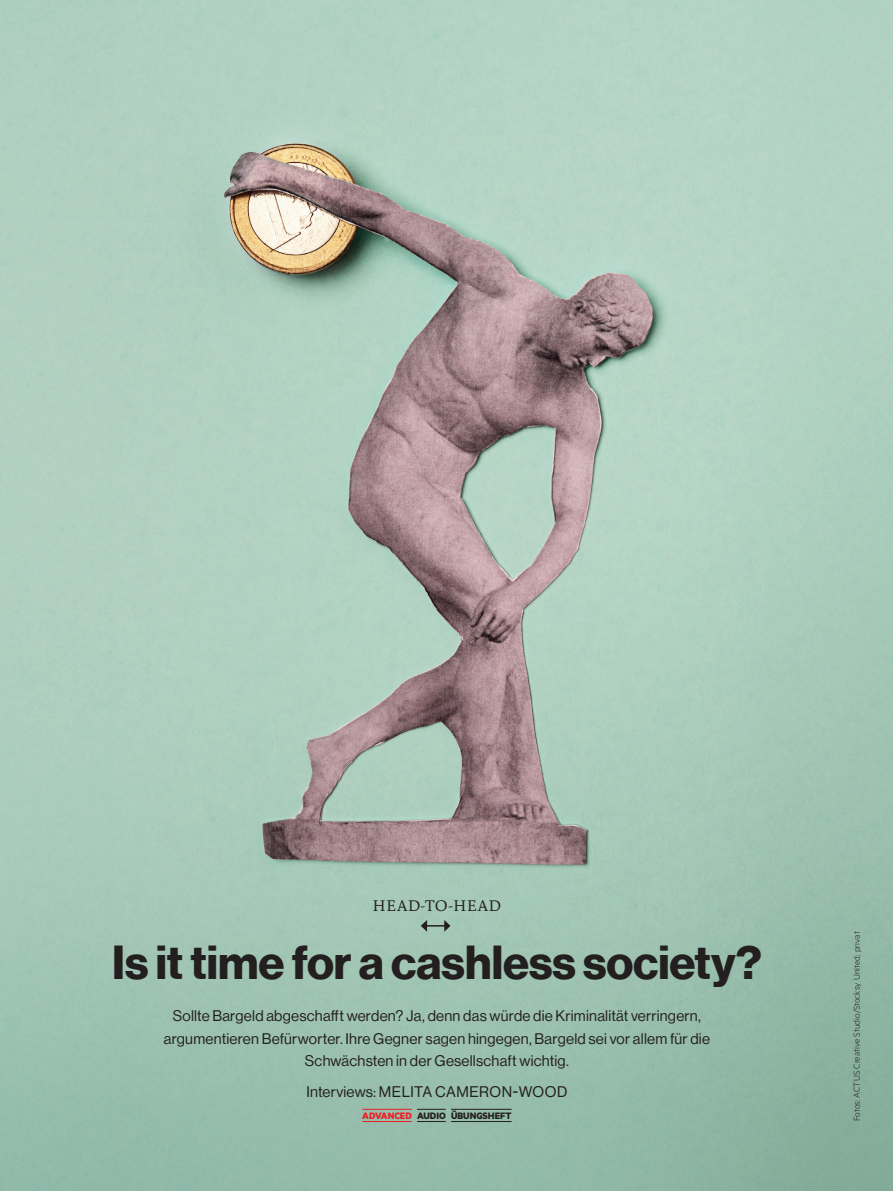
<style>
.page{position:relative;width:893px;height:1191px;background:#fff}
.page>*{position:absolute;margin:0;border:0;box-sizing:border-box;transform-origin:0 0}
.t1{font:46.5px "N Haas Grotesk DS Pro 75 Bd";color:#231f20}
.t2{font:15px/22.5px "N Haas Grotesk DS Pro 55 Rg";letter-spacing:.015em;color:#231f20;text-align:center}
.t3{font:300 15px "Novel Pro";color:#231f20}
.t4{font:700 10.5px "Metric";color:#231f20}
.t5{font:300 9.75px "Metric";color:#231f20}
.s1{color:#ee1d23}
</style>
<div class="page">
<img style="left:0;top:0;width:893px;height:1191px">
<svg style="left:421px;top:920px;width:29px;height:11px"></svg>
<hr style="left:362px;top:1121px;width:50px;height:1px;background:#ee1d23">
<svg style="left:417px;top:1121px;width:29px;height:1px"></svg>
<hr style="left:451px;top:1121px;width:61px;height:1px;background:#231f20">
<hr style="left:362px;top:1109px;width:50px;height:1px;background:#ee1d23">
<svg style="left:417px;top:1109px;width:29px;height:1px"></svg>
<hr style="left:451px;top:1109px;width:61px;height:1px;background:#231f20">
<p class="t3" style="left:373px;top:894px;width:130px">HEAD-TO-HEAD</p>
<h1 class="t1" style="left:112px;top:936px;width:651px">Is it time for a cashless society?</h1>
<p class="t2" style="left:164px;top:1004px;width:548px">Sollte Bargeld abgeschafft werden? Ja, denn das würde die Kriminalität verringern, argumentieren Befürworter. Ihre Gegner sagen hingegen, Bargeld sei vor allem für die<br>Schwächsten in der Gesellschaft wichtig.</p>
<p class="t2" style="left:306px;top:1080px;width:262px">Interviews: MELITA CAMERON-WOOD</p>
<p class="t4" style="left:362px;top:1109px;width:151px"><span class="s1">ADVANCED</span> AUDIO ÜBUNGSHEFT</p>
<p class="t5" style="left:851px;top:1121px;width:191px;rotate:-90deg">Fotos: ACTUS Creative Studio/Stocksy United; privat</p>
<p class="t5" style="left:851px;top:1097px;width:12px;rotate:-90deg">XX</p>
</div>
